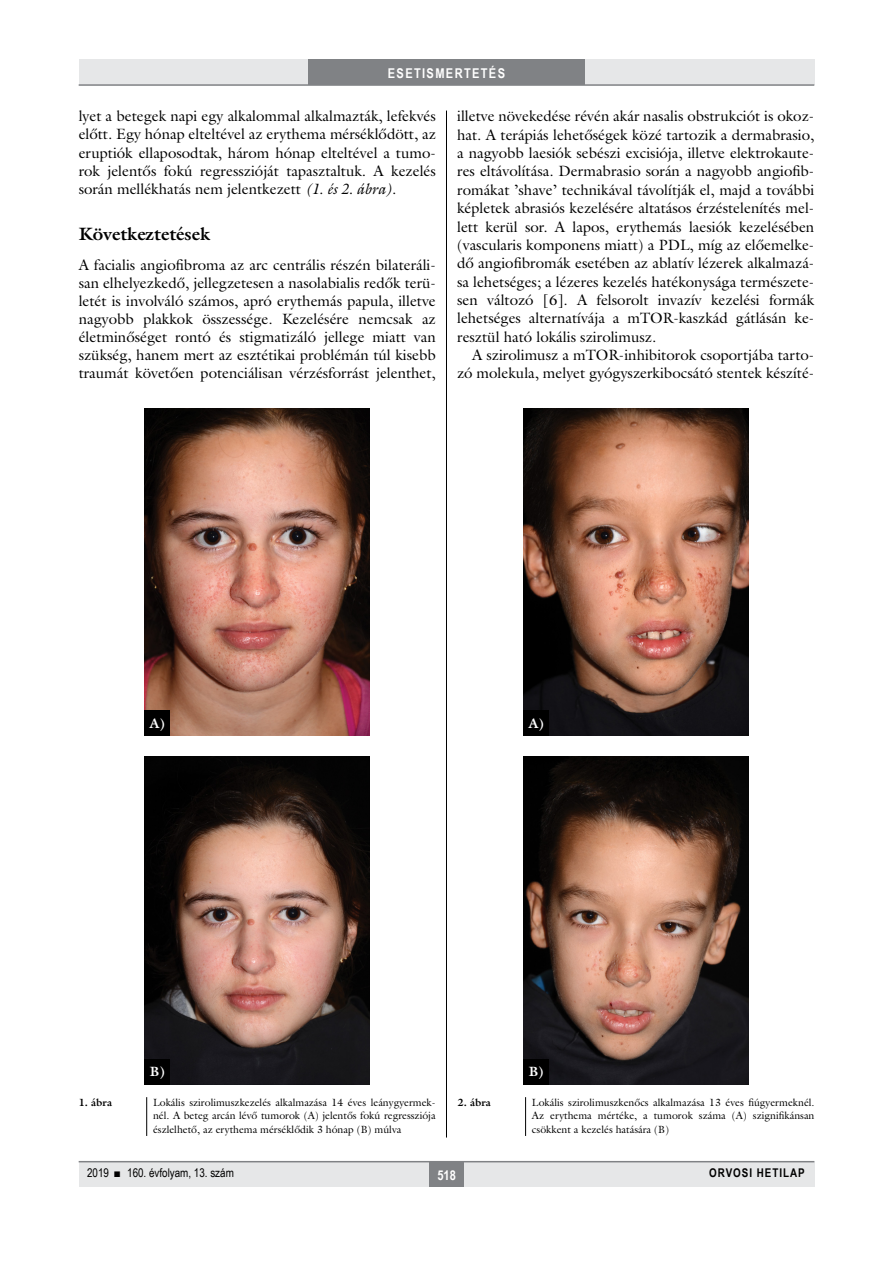
<style>
.page{position:relative;width:893px;height:1263px;background:#fff}
.page>*{position:absolute;margin:0;border:0;box-sizing:border-box;transform-origin:0 0}
.alcimbold{font:700 18px "Galliard Reg";color:#000}
.Body_tompa{font:15px/18.3px "Galliard Reg";color:#000;text-align:justify}
.Body_Text{font:15px/18.1px "Galliard Reg";color:#000;text-align:justify}
.t1{font:700 13.5px "Arial Narrow";letter-spacing:.1em;color:#fff}
.roviditesek_cim{font:700 13.5px "Galliard Reg";color:#fff}
.t2{font:12px "Arial Narrow";color:#000}
.t3{font:700 12px "Arial Narrow";letter-spacing:.08em;color:#000}
.kepalairas2{font:10.5px/13.5px "Galliard Reg";color:#000;text-align:justify}
.kepalairas1{font:700 10.5px "Galliard Reg";color:#000}
.s1{font-style:italic}
</style>
<div class="page">
<div style="left:79px;top:1161px;width:735px;height:25px;background:#e6e7e8"></div>
<hr style="left:79px;top:1161px;width:735px;height:1px;background:#808285">
<div style="left:430px;top:1161px;width:34px;height:25px;background:#808285"></div>
<div style="left:79px;top:60px;width:735px;height:25px;background:#e6e7e8"></div>
<div style="left:308px;top:60px;width:277px;height:25px;background:#808285"></div>
<hr style="left:79px;top:84px;width:735px;height:2px;background:#808285">
<hr style="left:446px;top:111px;width:1px;height:1026px;background:#000">
<img style="left:145px;top:408px;width:225px;height:328px">
<img style="left:145px;top:757px;width:225px;height:327px">
<hr style="left:146px;top:1097px;width:1px;height:39px;background:#000">
<div style="left:145px;top:710px;width:25px;height:26px;background:#000"></div>
<div style="left:145px;top:1059px;width:25px;height:25px;background:#000"></div>
<img style="left:523px;top:757px;width:225px;height:327px">
<img style="left:523px;top:408px;width:226px;height:328px">
<hr style="left:525px;top:1097px;width:1px;height:39px;background:#000">
<div style="left:523px;top:710px;width:26px;height:26px;background:#000"></div>
<div style="left:523px;top:1059px;width:26px;height:25px;background:#000"></div>
<p class="t1" style="left:388px;top:63px;width:119px">ESETISMERTETÉS</p>
<p class="Body_Text" style="left:79px;top:107px;width:359px">lyet a betegek napi egy alkalommal alkalmazták, lefekvés előtt. Egy hónap elteltével az erythema mérséklődött, az eruptiók ellaposodtak, három hónap elteltével a tumo&shy;rok jelentős fokú regresszióját tapasztaltuk. A kezelés során mellékhatás nem jelentkezett <span class="s1">(1. és 2. ábra)</span>.</p>
<p class="alcimbold" style="left:79px;top:222px;width:133px">Következtetések</p>
<p class="Body_tompa" style="left:79px;top:255px;width:359px">A facialis angiofibroma az arc centrális részén bilateráli&shy;san elhelyezkedő, jellegzetesen a nasolabialis redők terü&shy;letét is involváló számos, apró erythemás papula, illetve nagyobb plakkok összessége. Kezelésére nemcsak az életminőséget rontó és stigmatizáló jellege miatt van szükség, hanem mert az esztétikai problémán túl kisebb traumát követően potenciálisan vérzésforrást jelenthet,</p>
<p class="Body_tompa" style="left:457px;top:107px;width:359px">illetve növekedése révén akár nasalis obstrukciót is okoz&shy;hat. A terápiás lehetőségek közé tartozik a dermabrasio, a nagyobb laesiók sebészi excisiója, illetve elektrokaute&shy;res eltávolítása. Dermabrasio során a nagyobb angiofib&shy;romákat ’shave’ technikával távolítják el, majd a további képletek abrasiós kezelésére altatásos érzéstelenítés mel&shy;lett kerül sor. A lapos, erythemás laesiók kezelésében (vascularis komponens miatt) a PDL, míg az előemelke&shy;dő angiofibromák esetében az ablatív lézerek alkalmazá&shy;sa lehetséges; a lézeres kezelés hatékonysága természete&shy;sen változó [6]. A felsorolt invazív kezelési formák lehetséges alternatívája a mTOR-kaszkád gátlásán ke&shy;resztül ható lokális szirolimusz.</p>
<p class="Body_Text" style="left:457px;top:346px;width:359px;text-align:right">A szirolimusz a mTOR-inhibitorok csoportjába tarto&shy;zó molekula, melyet gyógyszerkibocsátó stentek készíté-</p>
<p class="roviditesek_cim" style="left:150px;top:714px;width:17px">A)</p>
<p class="roviditesek_cim" style="left:528px;top:714px;width:17px">A)</p>
<p class="roviditesek_cim" style="left:150px;top:1063px;width:16px">B)</p>
<p class="kepalairas1" style="left:79px;top:1095px;width:35px">1. ábra</p>
<p class="kepalairas2" style="left:153px;top:1095px;width:284px">Lokális szirolimuszkezelés alkalmazása 14 éves leánygyermek&shy;nél. A beteg arcán lévő tumorok (A) jelentős fokú regressziója észlelhető, az erythema mérséklődik 3 hónap (B) múlva</p>
<p class="roviditesek_cim" style="left:529px;top:1063px;width:16px">B)</p>
<p class="kepalairas1" style="left:458px;top:1095px;width:35px">2. ábra</p>
<p class="kepalairas2" style="left:532px;top:1095px;width:284px">Lokális szirolimuszkenőcs alkalmazása 13 éves fiúgyermeknél.<br>Az erythema mértéke, a tumorok száma (A) szignifikánsan csökkent a kezelés hatására (B)</p>
<p class="t2" style="left:87px;top:1164px;width:148px">2019 ■ 160. évfolyam, 13. szám</p>
<p class="t1" style="left:437px;top:1165px;width:20px">518</p>
<p class="t3" style="left:709px;top:1164px;width:97px">ORVOSI HETILAP</p>
</div>
